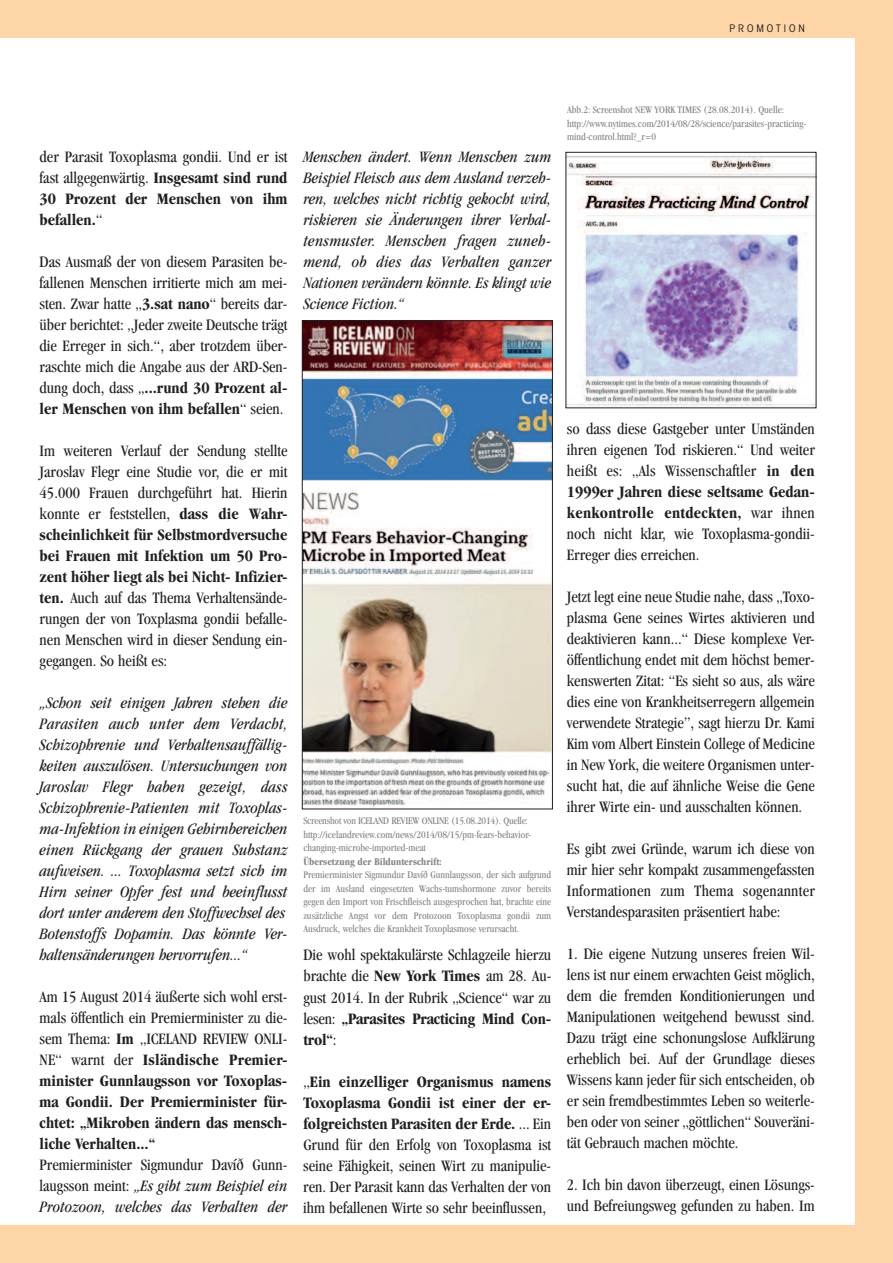
<style>
.page{position:relative;width:893px;height:1263px;background:#fdd5a7}
.page>*{position:absolute;margin:0;border:0;box-sizing:border-box;transform-origin:0 0}
.t1{font:condensed 16.5px/21px "Garamond";color:#231f20;text-align:justify}
.t2{font:italic condensed 16.5px/21px "Garamond";color:#231f20;text-align:justify}
.t3{font:700 condensed 16.5px/21px "Garamond";color:#231f20;text-align:justify}
.t4{font:condensed 10.5px/13.5px "Garamond";color:#808285}
.t5{font:700 condensed 10.5px "Garamond";color:#808285}
.t6{font:condensed 10.5px "Avant Garde";letter-spacing:.28em;color:#231f20}
.s1{font-weight:700}
.s2{font-weight:400}
.s3{font-style:normal}
</style>
<div class="page">
<div style="left:0;top:38px;width:855px;height:1187px;background:#fff"></div>
<img style="left:304px;top:322px;width:247px;height:485px">
<div style="left:302px;top:320px;width:251px;height:489px;border:1px solid #231f20"></div>
<img style="left:568px;top:154px;width:246px;height:252px">
<p class="t6" style="left:729px;top:25px;width:77px">PROMOTION</p>
<p class="t1" style="left:40px;top:147px;width:249px">der Parasit Toxoplasma gondii. Und er ist fast allgegenwärtig. <span class="s1">Insgesamt sind rund 30 Prozent der Menschen von ihm befallen.</span>“</p>
<p class="t1" style="left:40px;top:252px;width:249px">Das Ausmaß der von diesem Parasiten be&shy;fallenen Menschen irritierte mich am mei&shy;sten. Zwar hatte „<span class="s1">3.sat nano</span>“ bereits dar&shy;über berichtet: „Jeder zweite Deutsche trägt die Erreger in sich.“, aber trotzdem über&shy;raschte mich die Angabe aus der ARD-Sen&shy;dung doch, dass „<span class="s1">...rund 30 Prozent al&shy;ler Menschen von ihm befallen</span>“ seien.</p>
<p class="t1" style="left:40px;top:441px;width:249px">Im weiteren Verlauf der Sendung stellte Jaroslav Flegr eine Studie vor, die er mit 45.000 Frauen durchgeführt hat. Hierin konnte er feststellen, <span class="s1">dass die Wahr&shy;scheinlichkeit für Selbstmordversuche bei Frauen mit Infektion um 50 Pro&shy;zent höher liegt als bei Nicht- Infizier&shy;ten.</span> Auch auf das Thema Verhaltensände&shy;rungen der von Toxplasma gondii befalle&shy;nen Menschen wird in dieser Sendung ein&shy;gegangen. So heißt es:</p>
<p class="t2" style="left:40px;top:693px;width:249px;text-align:left">„Schon seit einigen Jahren stehen die Parasiten auch unter dem Verdacht, Schizophrenie und Verhaltensauffällig&shy;keiten auszulösen. Untersuchungen von Jaroslav Flegr haben gezeigt, dass Schizophrenie-Patienten mit Toxoplas&shy;ma-Infektion in einigen Gehirnbereichen einen Rückgang der grauen Substanz aufweisen. ... Toxoplasma setzt sich im Hirn seiner Opfer fest und beeinflusst dort unter anderem den Stoffwechsel des Botenstoffs Dopamin. Das könnte Ver&shy;haltensänderungen hervorrufen...“</p>
<p class="t3" style="left:40px;top:988px;width:249px"><span class="s2">Am 15 August 2014 äußerte sich wohl erst&shy;mals öffentlich ein Premierminister zu die&shy;sem Thema:</span> Im <span class="s2">„ICELAND REVIEW ONLI-NE“ warnt der</span> Isländische Premier&shy;minister Gunnlaugsson vor Toxoplas&shy;ma Gondii. Der Premierminister für&shy;chtet: „Mikroben ändern das mensch&shy;liche Verhalten...“</p>
<p class="t2" style="left:40px;top:1155px;width:249px"><span class="s3">Premierminister Sigmundur Davíð Gunn&shy;laugsson meint:</span> „Es gibt zum Beispiel ein Protozoon, welches das Verhalten der</p>
<p class="t2" style="left:303px;top:147px;width:249px">Menschen ändert. Wenn Menschen zum Beispiel Fleisch aus dem Ausland verzeh&shy;ren, welches nicht richtig gekocht wird, riskieren sie Änderungen ihrer Verhal&shy;tensmuster. Menschen fragen zuneh&shy;mend, ob dies das Verhalten ganzer Nationen verändern könnte. Es klingt wie Science Fiction.“</p>
<p class="t4" style="left:303px;top:815px;width:229px">Screenshot von ICELAND REVIEW ONLINE (15.08.2014). Quelle: http://icelandreview.com/news/2014/08/15/pm-fears-behavior&shy;changing-microbe-imported-meat</p>
<p class="t5" style="left:303px;top:857px;width:140px">Übersetzung der Bildunterschrift:</p>
<p class="t4" style="left:303px;top:869px;width:249px;text-align:justify">Premierminister Sigmundur Davíð Gunnlaugsson, der sich aufgrund der im Ausland eingesetzten Wachs-tumshormone zuvor bereits gegen den Import von Frischfleisch ausgesprochen hat, brachte eine zusätzliche Angst vor dem Protozoon Toxoplasma gondii zum Ausdruck, welches die Krankheit Toxoplasmose verursacht.</p>
<p class="t1" style="left:303px;top:946px;width:249px">Die wohl spektakulärste Schlagzeile hierzu brachte die <span class="s1">New York Times</span> am 28. Au&shy;gust 2014. In der Rubrik „Science“ war zu lesen: <span class="s1">„Parasites Practicing Mind Con&shy;trol“</span>:</p>
<p class="t1" style="left:303px;top:1072px;width:249px">„<span class="s1">Ein einzelliger Organismus namens Toxoplasma Gondii ist einer der er&shy;folgreichsten Parasiten der Erde.</span> ... Ein Grund für den Erfolg von Toxoplasma ist seine Fähigkeit, seinen Wirt zu manipulie&shy;ren. Der Parasit kann das Verhalten der von ihm befallenen Wirte so sehr beeinflussen,</p>
<p class="t4" style="left:567px;top:104px;width:241px">Abb.2: Screenshot NEW YORK TIMES (28.08.2014). Quelle: http://www.nytimes.com/2014/08/28/science/parasites-practicing&shy;mind-control.html?_r=0</p>
<p class="t1" style="left:567px;top:420px;width:249px">so dass diese Gastgeber unter Umständen ihren eigenen Tod riskieren.“ Und weiter heißt es: „Als Wissenschaftler <span class="s1">in den 1999er Jahren diese seltsame Gedan&shy;kenkontrolle entdeckten,</span> war ihnen noch nicht klar, wie Toxoplasma-gondii-Erreger dies erreichen.</p>
<p class="t1" style="left:567px;top:588px;width:249px">Jetzt legt eine neue Studie nahe, dass „Toxo&shy;plasma Gene seines Wirtes aktivieren und deaktivieren kann...“ Diese komplexe Ver&shy;öffentlichung endet mit dem höchst bemer&shy;kenswerten Zitat: “Es sieht so aus, als wäre dies eine von Krankheitserregern allgemein verwendete Strategie”, sagt hierzu Dr. Kami Kim vom Albert Einstein College of Medicine in New York, die weitere Organismen unter&shy;sucht hat, die auf ähnliche Weise die Gene ihrer Wirte ein- und ausschalten können.</p>
<p class="t1" style="left:567px;top:840px;width:249px">Es gibt zwei Gründe, warum ich diese von mir hier sehr kompakt zusammengefassten Informationen zum Thema sogenannter Verstandesparasiten präsentiert habe:</p>
<p class="t1" style="left:567px;top:945px;width:249px">1. Die eigene Nutzung unseres freien Wil&shy;lens ist nur einem erwachten Geist möglich, dem die fremden Konditionierungen und Manipulationen weitgehend bewusst sind.<br>Dazu trägt eine schonungslose Aufklärung erheblich bei. Auf der Grundlage dieses Wissens kann jeder für sich entscheiden, ob er sein fremdbestimmtes Leben so weiterle&shy;ben oder von seiner „göttlichen“ Souveräni&shy;tät Gebrauch machen möchte.</p>
<p class="t1" style="left:567px;top:1176px;width:249px">2. Ich bin davon überzeugt, einen Lösungs&shy;und Befreiungsweg gefunden zu haben. Im</p>
</div>
